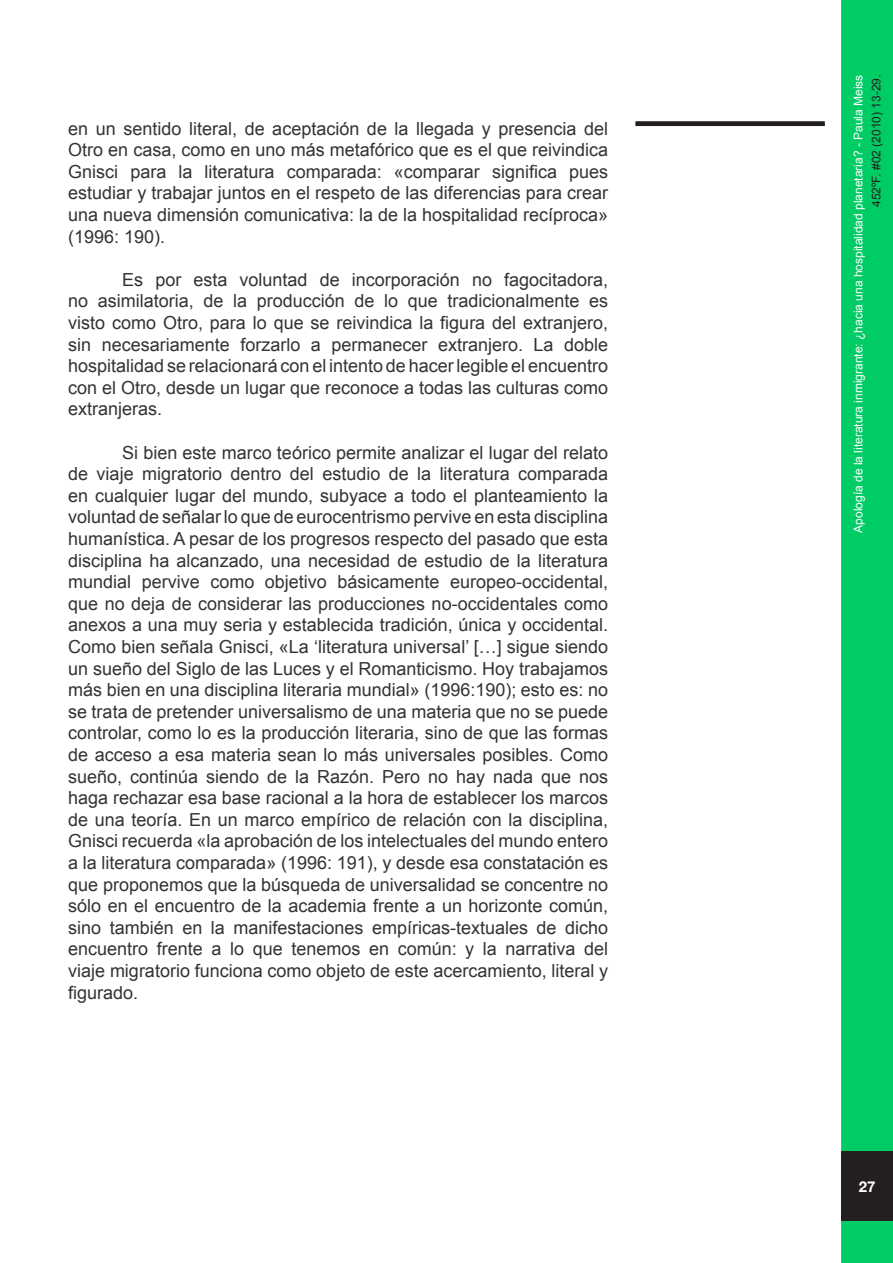
<style>
.page{position:relative;width:893px;height:1263px;background:#fff}
.page>*{position:absolute;margin:0;border:0;box-sizing:border-box;transform-origin:0 0}
.t1{font:18px/21.6px "Arial";color:#333;text-align:justify}
.t2{font:700 15px "Helvetica Neue";color:#fff}
.t3{font:12px "Arial";color:#fff}
.t4{font:12px "Arial";color:#231f20}
</style>
<div class="page">
<div style="left:841px;top:0;width:52px;height:1263px;background:#0c6;border:3px solid #0c6"></div>
<div style="left:841px;top:1151px;width:52px;height:70px;background:#231f20"></div>
<div style="left:636px;top:121px;width:189px;height:5px;background:#231f20"></div>
<p class="t1" style="left:68px;top:118px;width:541px">en un sentido literal, de aceptación de la llegada y presencia del Otro en casa, como en uno más metafórico que es el que reivindica Gnisci para la literatura comparada: «comparar significa pues estudiar y trabajar juntos en el respeto de las diferencias para crear una nueva dimensión comunicativa: la de la hospitalidad recíproca» (1996: 190).</p>
<p class="t1" style="left:68px;top:269px;width:541px;text-indent:54px">Es por esta voluntad de incorporación no fagocitadora, no asimilatoria, de la producción de lo que tradicionalmente es visto como Otro, para lo que se reivindica la figura del extranjero, sin necesariamente forzarlo a permanecer extranjero. La doble hospitalidad se relacionará con el intento de hacer legible el encuentro con el Otro, desde un lugar que reconoce a todas las culturas como extranjeras.</p>
<p class="t1" style="left:68px;top:442px;width:541px;text-indent:54px">Si bien este marco teórico permite analizar el lugar del relato de viaje migratorio dentro del estudio de la literatura comparada en cualquier lugar del mundo, subyace a todo el planteamiento la voluntad de señalar lo que de eurocentrismo pervive en esta disciplina humanística. A pesar de los progresos respecto del pasado que esta disciplina ha alcanzado, una necesidad de estudio de la literatura mundial pervive como objetivo básicamente europeo-occidental, que no deja de considerar las producciones no-occidentales como anexos a una muy seria y establecida tradición, única y occidental.<br>Como bien señala Gnisci, «La ‘literatura universal’ […] sigue siendo un sueño del Siglo de las Luces y el Romanticismo. Hoy trabajamos más bien en una disciplina literaria mundial» (1996:190); esto es: no se trata de pretender universalismo de una materia que no se puede controlar, como lo es la producción literaria, sino de que las formas de acceso a esa materia sean lo más universales posibles. Como sueño, continúa siendo de la Razón. Pero no hay nada que nos haga rechazar esa base racional a la hora de establecer los marcos de una teoría. En un marco empírico de relación con la disciplina, Gnisci recuerda «la aprobación de los intelectuales del mundo entero a la literatura comparada» (1996: 191), y desde esa constatación es que proponemos que la búsqueda de universalidad se concentre no sólo en el encuentro de la academia frente a un horizonte común, sino también en la manifestaciones empíricas-textuales de dicho encuentro frente a lo que tenemos en común: y la narrativa del viaje migratorio funciona como objeto de este acercamiento, literal y figurado.</p>
<p class="t3" style="left:850px;top:533px;width:460px;rotate:-90deg">Apología de la literatura inmigrante: ¿hacia una hospitalidad planetaria? - Paula Meiss</p>
<p class="t4" style="left:868px;top:207px;width:134px;rotate:-90deg">452ºF. #02 (2010) 13-29.</p>
<p class="t2" style="left:859px;top:1177px;width:18px">27</p>
</div>
